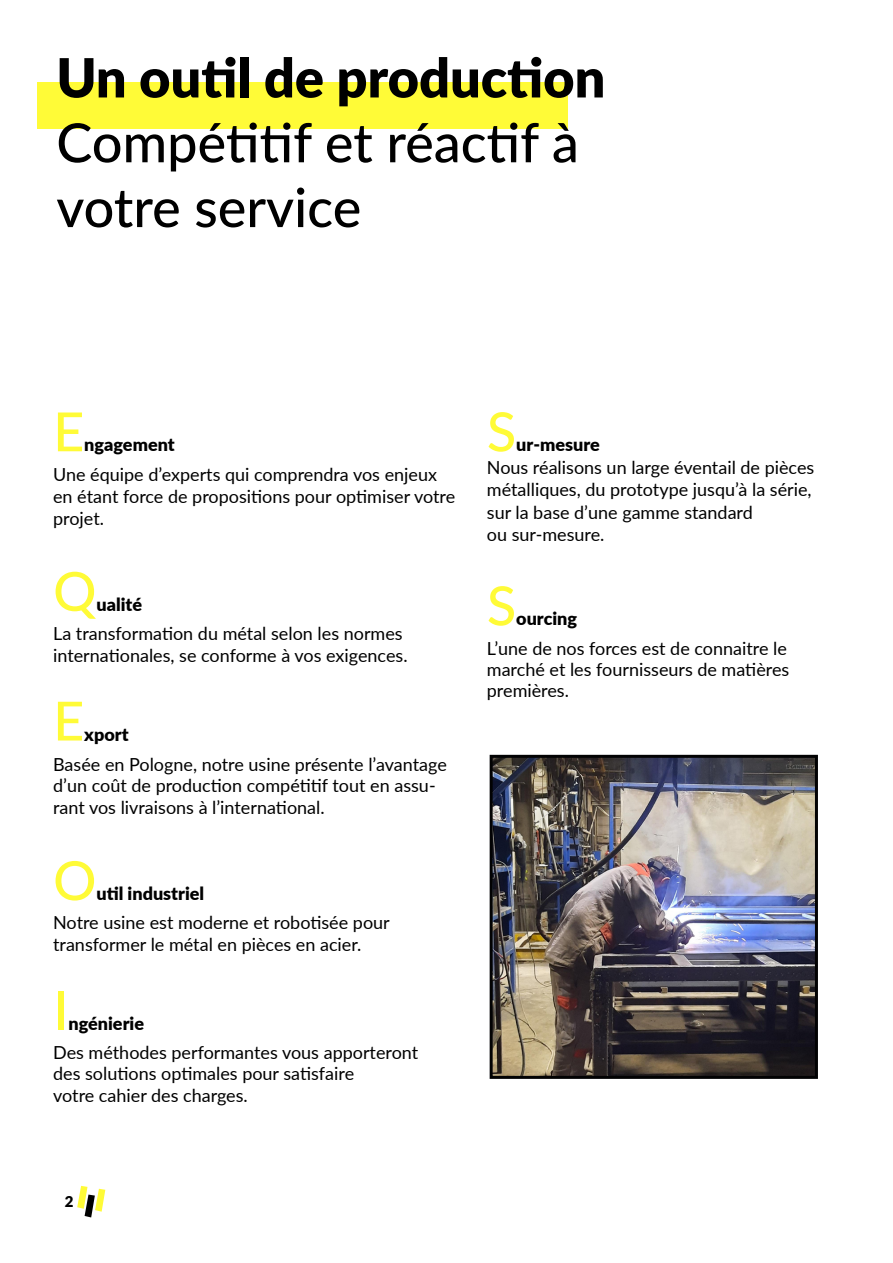
<style>
.page{position:relative;width:893px;height:1263px;background:#fff}
.page>*{position:absolute;margin:0;border:0;box-sizing:border-box;transform-origin:0 0}
.t1{font:500 54px/64.8px "Lato";color:#000}
.t2{font:900 54px "Lato";color:#000}
.t3{font:500 54px "Lato";color:#fffb37}
.t4{font:18px/21.6px "Lato";color:#000}
.t5{font:900 18px "Lato";color:#000}
.t6{font:900 15px "Lato";color:#000}
</style>
<div class="page">
<div style="left:37px;top:83px;width:530px;height:46px;background:#fffb37"></div>
<img style="left:494px;top:759px;width:320px;height:316px">
<div style="left:490px;top:755px;width:328px;height:324px;border:3px solid #020203"></div>
<svg style="left:77px;top:1186px;width:28px;height:31px"></svg>
<h1 class="t2" style="left:56px;top:37px;width:550px">Un outil de production</h1>
<h1 class="t1" style="left:56px;top:108px;width:524px">Compétitif et réactif à votre service</h1>
<h1 class="t3" style="left:53px;top:393px;width:33px">E</h1>
<p class="t5" style="left:84px;top:431px;width:92px">ngagement</p>
<p class="t4" style="left:53px;top:463px;width:404px">Une équipe d’experts qui comprendra vos enjeux en étant force de propositions pour optimiser votre projet.</p>
<h1 class="t3" style="left:53px;top:552px;width:45px">Q</h1>
<p class="t5" style="left:96px;top:591px;width:47px">ualité</p>
<p class="t4" style="left:53px;top:622px;width:356px">La transformation du métal selon les normes internationales, se conforme à vos exigences.</p>
<h1 class="t3" style="left:53px;top:682px;width:33px">E</h1>
<p class="t5" style="left:84px;top:720px;width:46px">xport</p>
<p class="t4" style="left:53px;top:752px;width:395px">Basée en Pologne, notre usine présente l’avantage d’un coût de production compétitif tout en assu&shy;rant vos livraisons à l’international.</p>
<h1 class="t3" style="left:53px;top:841px;width:45px">O</h1>
<p class="t5" style="left:96px;top:880px;width:109px">util industriel</p>
<p class="t4" style="left:53px;top:911px;width:338px">Notre usine est moderne et robotisée pour transformer le métal en pièces en acier.</p>
<h1 class="t3" style="left:53px;top:971px;width:17px">I</h1>
<p class="t5" style="left:68px;top:1010px;width:77px">ngénierie</p>
<p class="t4" style="left:53px;top:1041px;width:367px">Des méthodes performantes vous apporteront des solutions optimales pour satisfaire<br>votre cahier des charges.</p>
<h1 class="t3" style="left:487px;top:393px;width:31px">S</h1>
<p class="t5" style="left:516px;top:431px;width:85px">ur-mesure</p>
<p class="t4" style="left:487px;top:455px;width:329px;line-height:22.5px">Nous réalisons un large éventail de pièces métalliques, du prototype jusqu’à la série, sur la base d’une gamme standard<br>ou sur-mesure.</p>
<h1 class="t3" style="left:487px;top:567px;width:31px">S</h1>
<p class="t5" style="left:516px;top:605px;width:62px">ourcing</p>
<p class="t4" style="left:487px;top:637px;width:304px;line-height:21px">L’une de nos forces est de connaitre le marché et les fournisseurs de matières premières.</p>
<p class="t6" style="left:65px;top:1190px;width:10px">2</p>
</div>
